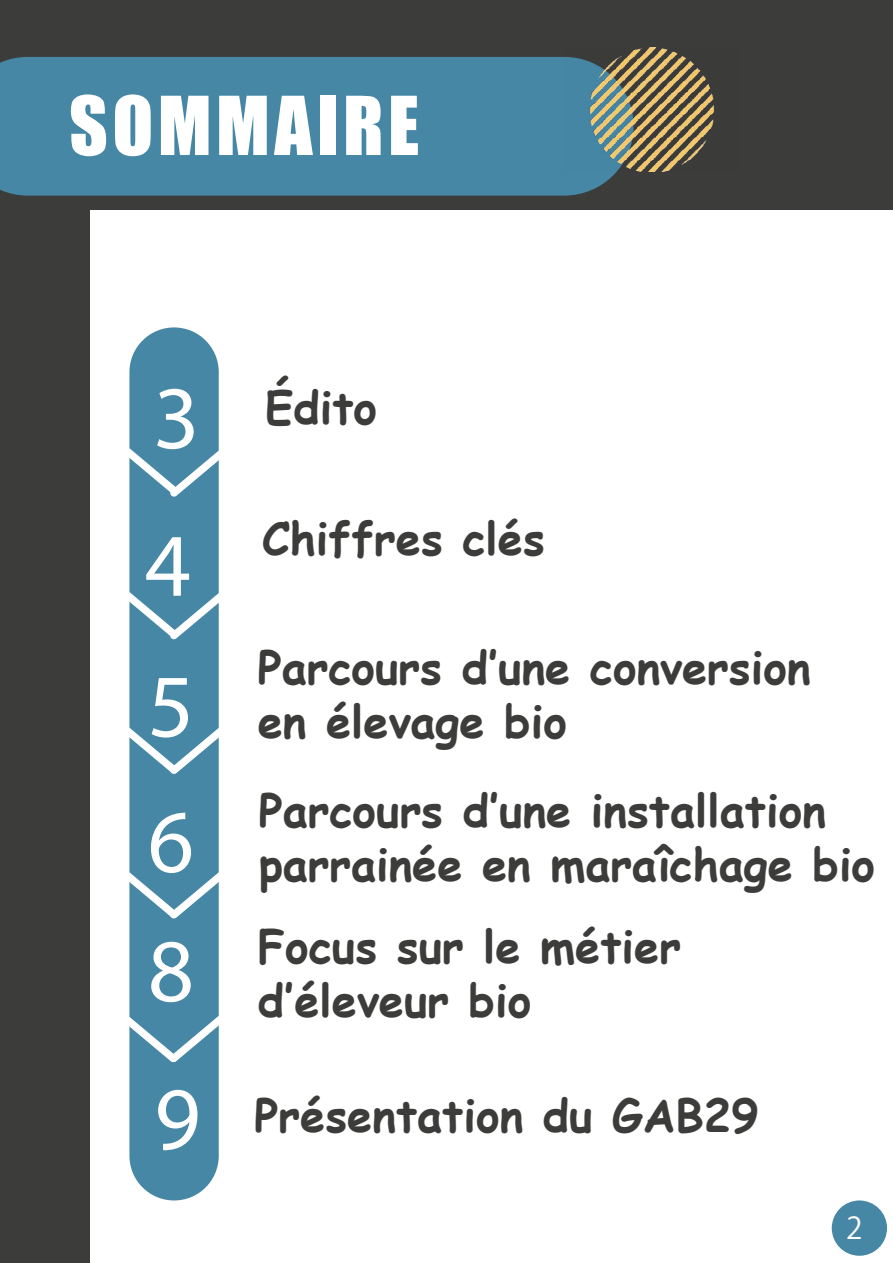
<style>
.page{position:relative;width:893px;height:1263px;background:#fff}
.page>*{position:absolute;margin:0;border:0;box-sizing:border-box;transform-origin:0 0}
.t1{font:90px/132.3px "Myriad Pro";color:#fff;text-align:justify}
.t2{font:75px "Impact";letter-spacing:.06em;color:#fff}
.t3{font:700 45px/54px "Comic Sans MS";color:#3c3c3b}
.t4{font:30px "Koz Go Pr 6 N";color:#fff}
.s1{font-family:"Myriad Pro";font-weight:400;font-size:90px;color:#fff}
</style>
<div class="page">
<div style="left:832px;top:1200px;width:55px;height:56px;background:#4587a5;border-radius:50%"></div>
<div style="left:129px;top:327px;width:90px;height:873px;background:#4587a5;border-radius:45px"></div>
<div style="left:0;top:0;width:893px;height:210px;background:#3c3c3b"></div>
<div style="left:0;top:0;width:89px;height:1263px;background:#3c3c3b"></div>
<div style="left:0;top:57px;width:616px;height:139px;background:#4587a5"></div>
<img style="left:564px;top:48px;width:150px;height:124px">
<svg style="left:129px;top:447px;width:90px;height:50px"></svg>
<svg style="left:129px;top:591px;width:90px;height:49px"></svg>
<svg style="left:129px;top:727px;width:90px;height:47px"></svg>
<svg style="left:129px;top:871px;width:90px;height:48px"></svg>
<svg style="left:129px;top:1015px;width:90px;height:47px"></svg>
<h2 class="t2" style="left:69px;top:67px;width:352px">SOMMAIRE</h2>
<p class="t3" style="left:153px;top:379px;width:225px"><span class="s1">3</span> Édito</p>
<h1 class="t1" style="left:145px;top:498px;width:48px">4</h1>
<h1 class="t1" style="left:148px;top:639px;width:48px">5<br>6<br>8</h1>
<p class="t3" style="left:262px;top:510px;width:284px">Chiffres clés</p>
<p class="t3" style="left:258px;top:639px;width:554px">Parcours d’une conversion en élevage bio</p>
<p class="t3" style="left:259px;top:782px;width:618px">Parcours d’une installation parrainée en maraîchage bio</p>
<p class="t3" style="left:258px;top:918px;width:425px">Focus sur le métier d’éleveur bio</p>
<p class="t3" style="left:154px;top:1086px;width:606px"><span class="s1">9</span> Présentation du GAB29</p>
<p class="t4" style="left:846px;top:1211px;width:18px">2</p>
</div>
